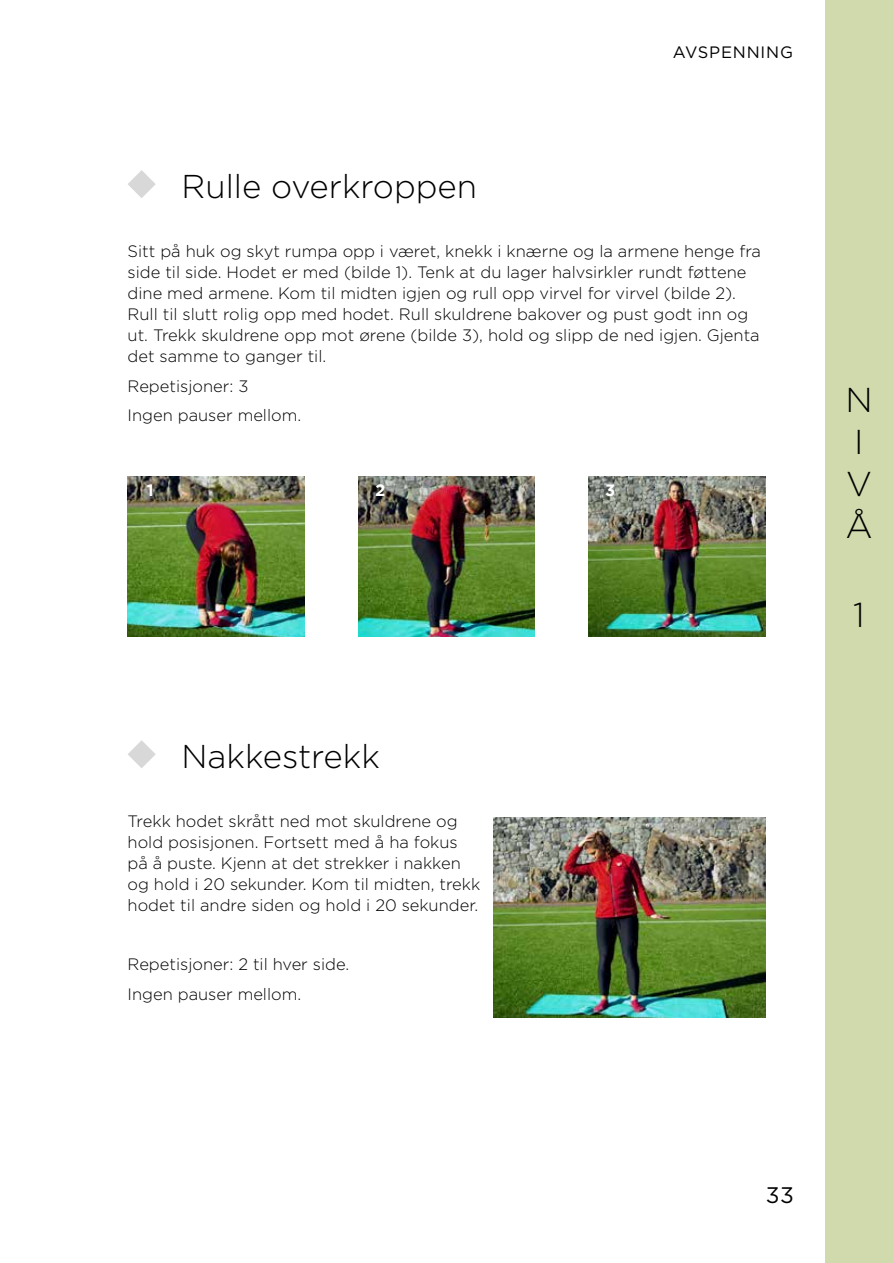
<style>
.page{position:relative;width:893px;height:1263px;background:#fff}
.page>*{position:absolute;margin:0;border:0;box-sizing:border-box;transform-origin:0 0}
.t1{font:300 34.5px/42px "Gotham";color:#000}
.t2{font:300 33px "Gotham";color:#000}
.t3{font:22.5px "Gotham";color:#000}
.t4{font:300 16.5px/21px "Gotham";color:#000}
.t5{font:16.5px "Gotham";letter-spacing:.05em;color:#000}
.t6{font:700 16.5px "Gotham";color:#fff}
</style>
<div class="page">
<div style="left:825px;top:0;width:68px;height:1263px;background:#d0daad"></div>
<svg style="left:128px;top:170px;width:28px;height:28px"></svg>
<svg style="left:128px;top:740px;width:28px;height:28px"></svg>
<img style="left:128px;top:477px;width:176px;height:160px">
<img style="left:493px;top:817px;width:272px;height:200px">
<img style="left:358px;top:477px;width:177px;height:160px">
<img style="left:588px;top:477px;width:177px;height:160px">
<h2 class="t2" style="left:182px;top:166px;width:297px">Rulle overkroppen</h2>
<p class="t5" style="left:673px;top:41px;width:122px">AVSPENNING</p>
<p class="t4" style="left:128px;top:240px;width:635px">Sitt på huk og skyt rumpa opp i været, knekk i knærne og la armene henge fra side til side. Hodet er med (bilde 1). Tenk at du lager halvsirkler rundt føttene dine med armene. Kom til midten igjen og rull opp virvel for virvel (bilde 2).<br>Rull til slutt rolig opp med hodet. Rull skuldrene bakover og pust godt inn og ut. Trekk skuldrene opp mot ørene (bilde 3), hold og slipp de ned igjen. Gjenta det samme to ganger til.</p>
<p class="t4" style="left:128px;top:371px;width:175px;line-height:29.5px">Repetisjoner: 3<br>Ingen pauser mellom.</p>
<p class="t6" style="left:147px;top:480px;width:8px">1</p>
<p class="t6" style="left:375px;top:480px;width:12px">2</p>
<p class="t6" style="left:605px;top:480px;width:12px">3</p>
<h2 class="t2" style="left:182px;top:736px;width:200px">Nakkestrekk</h2>
<p class="t4" style="left:128px;top:811px;width:354px">Trekk hodet skrått ned mot skuldrene og hold posisjonen. Fortsett med å ha fokus på å puste. Kjenn at det strekker i nakken og hold i 20 sekunder. Kom til midten, trekk hodet til andre siden og hold i 20 sekunder.</p>
<p class="t4" style="left:128px;top:949px;width:223px;line-height:29.5px">Repetisjoner: 2 til hver side.<br>Ingen pauser mellom.</p>
<h1 class="t1" style="left:845px;top:378px;width:29px">N<br>I<br>V<br>Å</h1>
<h1 class="t1" style="left:853px;top:592px;width:13px">1</h1>
<h3 class="t3" style="left:766px;top:1180px;width:30px">33</h3>
</div>
